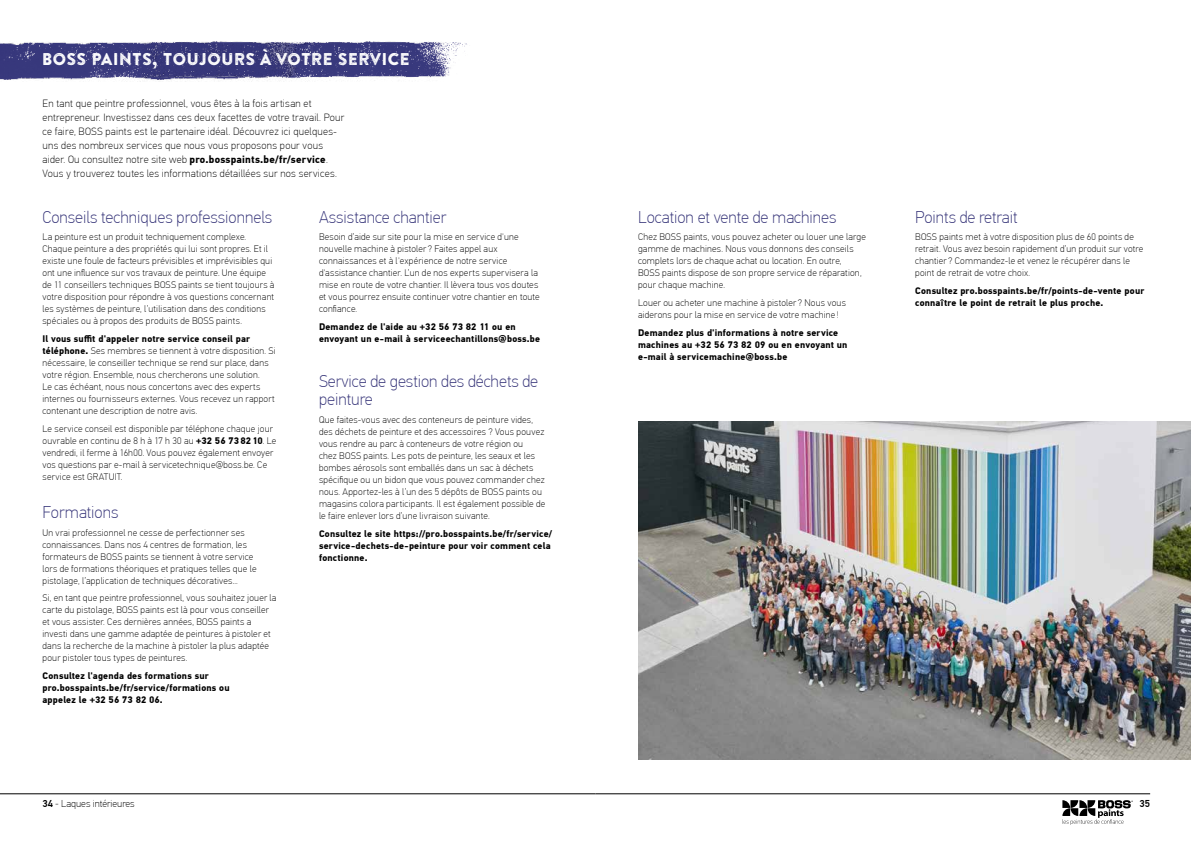
<style>
.page{position:relative;width:1191px;height:842px;background:#fff}
.page>*{position:absolute;margin:0;border:0;box-sizing:border-box;transform-origin:0 0}
.t1{font:100 17px/18px "PF Din Text Pro";color:#353378}
.t2{font:17px "Brandon Printed Two";color:#fff}
.t3{font:100 10.5px/14px "PF Din Text Pro";letter-spacing:.02em;color:#000}
.t4{font:100 10px "PF Din Text Pro";color:#000}
.t5{font:500 10px "PF Din Text Pro";color:#000}
.t6{font:100 9.5px/12px "PF Din Text Pro";letter-spacing:.02em;color:#000}
.t7{font:700 9.5px/12px "PF Din Text Pro";letter-spacing:.02em;color:#000}
.s1{font-weight:700}
.s2{font-weight:500}
</style>
<div class="page">
<hr style="left:0;top:793px;width:595px;height:1px;background:#000">
<hr style="left:595px;top:793px;width:555px;height:1px;background:#000">
<svg style="left:1062px;top:800px;width:70px;height:25px"></svg>
<img style="left:345px;top:41px;width:122px;height:37px">
<img style="left:0;top:41px;width:345px;height:41px">
<img style="left:638px;top:421px;width:553px;height:339px">
<h1 class="t2" style="left:42px;top:49px;width:369px">BOSS PAINTS, TOUJOURS À VOTRE SERVICE</h1>
<p class="t3" style="left:43px;top:97px;width:303px">En tant que peintre professionnel, vous êtes à la fois artisan et entrepreneur. Investissez dans ces deux facettes de votre travail. Pour ce faire, BOSS paints est le partenaire idéal. Découvrez ici quelques&shy;uns des nombreux services que nous vous proposons pour vous aider. Ou consultez notre site web <span class="s1">pro.bosspaints.be/fr/service</span>.<br>Vous y trouverez toutes les informations détaillées sur nos services.</p>
<h1 class="t1" style="left:43px;top:208px;width:231px">Conseils techniques professionnels</h1>
<p class="t6" style="left:43px;top:231px;width:233px">La peinture est un produit techniquement complexe.<br>Chaque peinture a des propriétés qui lui sont propres. Et il existe une foule de facteurs prévisibles et imprévisibles qui ont une influence sur vos travaux de peinture. Une équipe de 11 conseillers techniques BOSS paints se tient toujours à votre disposition pour répondre à vos questions concernant les systèmes de peinture, l’utilisation dans des conditions spéciales ou à propos des produits de BOSS paints.</p>
<p class="t6" style="left:43px;top:333px;width:235px"><span class="s1">Il vous suffit d'appeler notre service conseil par téléphone.</span> Ses membres se tiennent à votre disposition. Si nécessaire, le conseiller technique se rend sur place, dans votre région. Ensemble, nous chercherons une solution.<br>Le cas échéant, nous nous concertons avec des experts internes ou fournisseurs externes. Vous recevez un rapport contenant une description de notre avis.</p>
<p class="t6" style="left:43px;top:422px;width:235px">Le service conseil est disponible par téléphone chaque jour ouvrable en continu de 8 h à 17 h 30 au <span class="s1">+32 56 73 82 10</span>. Le vendredi, il ferme à 16h00. Vous pouvez également envoyer vos questions par e-mail à servicetechnique@boss.be. Ce service est GRATUIT.</p>
<h1 class="t1" style="left:43px;top:503px;width:78px">Formations</h1>
<p class="t6" style="left:43px;top:527px;width:215px">Un vrai professionnel ne cesse de perfectionner ses connaissances. Dans nos 4 centres de formation, les formateurs de BOSS paints se tiennent à votre service lors de formations théoriques et pratiques telles que le pistolage, l’application de techniques décoratives...</p>
<p class="t6" style="left:43px;top:592px;width:235px">Si, en tant que peintre professionnel, vous souhaitez jouer la carte du pistolage, BOSS paints est là pour vous conseiller et vous assister. Ces dernières années, BOSS paints a investi dans une gamme adaptée de peintures à pistoler et dans la recherche de la machine à pistoler la plus adaptée pour pistoler tous types de peintures.</p>
<p class="t7" style="left:43px;top:670px;width:188px">Consultez l'agenda des formations sur pro.bosspaints.be/fr/service/formations ou appelez le +32 56 73 82 06.</p>
<h1 class="t1" style="left:319px;top:208px;width:129px">Assistance chantier</h1>
<p class="t6" style="left:319px;top:231px;width:222px">Besoin d’aide sur site pour la mise en service d'une nouvelle machine à pistoler ? Faites appel aux connaissances et à l'expérience de notre service d'assistance chantier. L’un de nos experts supervisera la mise en route de votre chantier. Il lèvera tous vos doutes et vous pourrez ensuite continuer votre chantier en toute confiance.</p>
<p class="t7" style="left:319px;top:321px;width:223px">Demandez de l'aide au +32 56 73 82 11 ou en envoyant un e-mail à serviceechantillons@boss.be</p>
<h1 class="t1" style="left:319px;top:373px;width:221px">Service de gestion des déchets de peinture</h1>
<p class="t6" style="left:319px;top:414px;width:228px">Que faites-vous avec des conteneurs de peinture vides, des déchets de peinture et des accessoires ? Vous pouvez vous rendre au parc à conteneurs de votre région ou<br>chez BOSS paints. Les pots de peinture, les seaux et les bombes aérosols sont emballés dans un sac à déchets spécifique ou un bidon que vous pouvez commander chez nous. Apportez-les à l’un des 5 dépôts de BOSS paints ou magasins colora participants. Il est également possible de le faire enlever lors d’une livraison suivante.</p>
<p class="t7" style="left:319px;top:528px;width:235px">Consultez le site https://pro.bosspaints.be/fr/service/ service-dechets-de-peinture pour voir comment cela fonctionne.</p>
<h1 class="t1" style="left:638px;top:208px;width:200px">Location et vente de machines</h1>
<p class="t6" style="left:638px;top:231px;width:229px">Chez BOSS paints, vous pouvez acheter ou louer une large gamme de machines. Nous vous donnons des conseils complets lors de chaque achat ou location. En outre,<br>BOSS paints dispose de son propre service de réparation, pour chaque machine.</p>
<p class="t6" style="left:638px;top:297px;width:209px">Louer ou acheter une machine à pistoler ? Nous vous aiderons pour la mise en service de votre machine !</p>
<p class="t7" style="left:638px;top:326px;width:211px">Demandez plus d'informations à notre service machines au +32 56 73 82 09 ou en envoyant un e-mail à servicemachine@boss.be</p>
<h1 class="t1" style="left:915px;top:208px;width:104px">Points de retrait</h1>
<p class="t6" style="left:915px;top:231px;width:230px">BOSS paints met à votre disposition plus de 60 points de retrait. Vous avez besoin rapidement d’un produit sur votre chantier ? Commandez-le et venez le récupérer dans le point de retrait de votre choix.</p>
<p class="t7" style="left:915px;top:285px;width:231px">Consultez pro.bosspaints.be/fr/points-de-vente pour connaître le point de retrait le plus proche.</p>
<p class="t4" style="left:43px;top:798px;width:94px"><span class="s2">34</span> - Laques intérieures</p>
<p class="t5" style="left:1139px;top:798px;width:12px">35</p>
</div>
